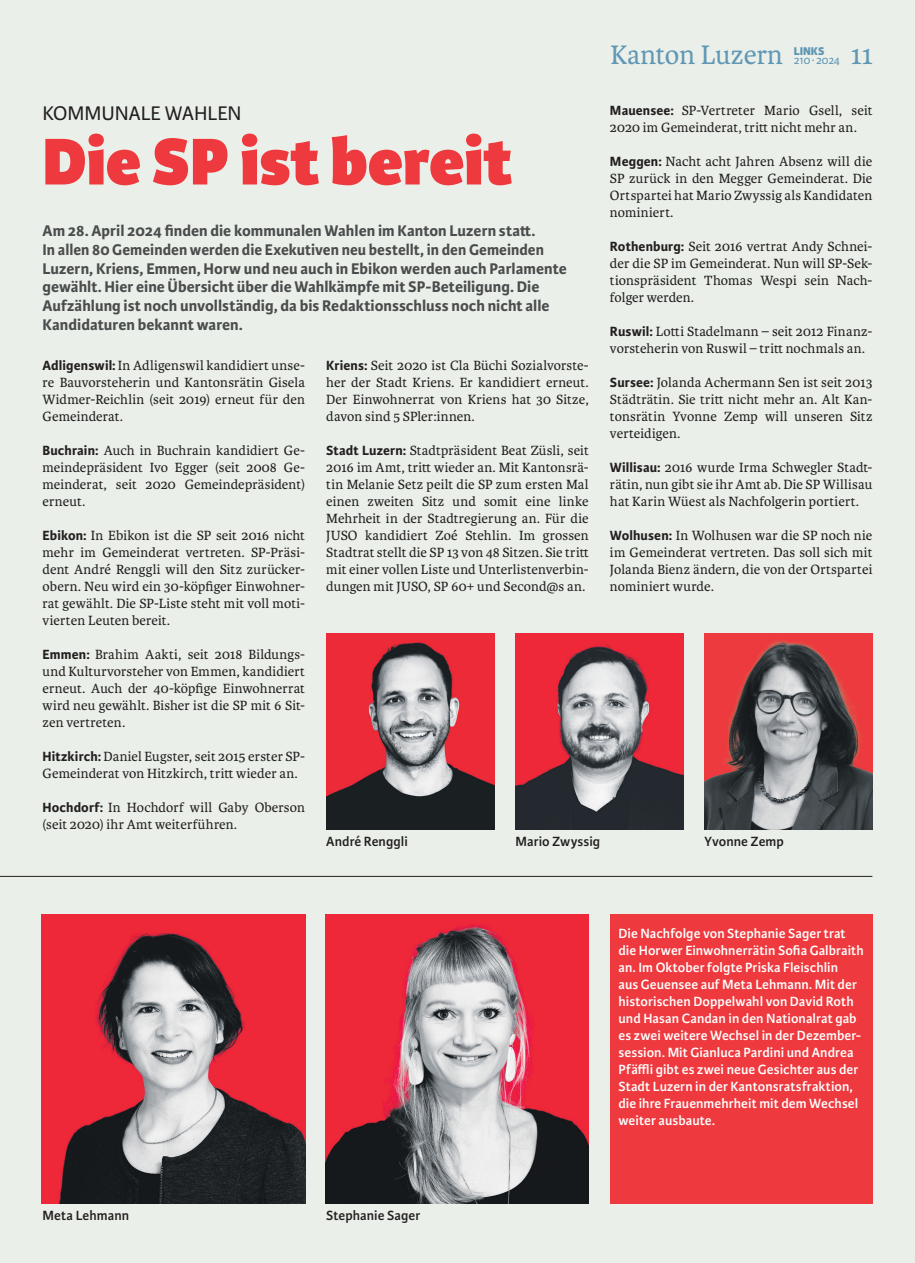
<style>
.page{position:relative;width:915px;height:1263px;background:#fff}
.page>*{position:absolute;margin:0;border:0;box-sizing:border-box;transform-origin:0 0}
.t1{font:800 70.5px "Karmina Sans";color:#ee3a3e}
.t2{font:28.5px "Karmina";color:#6197b5}
.t3{font:21px "Karmina Sans";color:#231f20}
.t4{font:700 16.5px/18.8px "Karmina Sans";letter-spacing:.005em;color:#4b4c4d}
.t5{font:14.25px/17px "Karmina";letter-spacing:.01em;color:#231f20;text-align:justify}
.t6{font:600 14.25px/17px "Karmina Sans";letter-spacing:.005em;color:#fff}
.t7{font:600 14.25px "Karmina Sans";letter-spacing:.005em;color:#231f20}
.t8{font:12px "Karmina Sans";letter-spacing:-.02em;color:#6197b5}
.t9{font:800 12px "Karmina Sans";color:#6197b5}
.s1{font-family:"Karmina Sans";font-weight:700}
</style>
<div class="page">
<div style="left:0;top:0;width:914px;height:1263px;background:#eaf0e9"></div>
<img style="left:326px;top:634px;width:168px;height:195px">
<img style="left:515px;top:634px;width:168px;height:195px">
<img style="left:704px;top:634px;width:168px;height:195px">
<img style="left:42px;top:914px;width:263px;height:289px">
<img style="left:325px;top:914px;width:263px;height:289px">
<div style="left:609px;top:914px;width:263px;height:289px;background:#ee3a3e"></div>
<hr style="left:0;top:876px;width:872px;height:1px;background:#231f20">
<h3 class="t3" style="left:43px;top:101px;width:200px">KOMMUNALE WAHLEN</h3>
<h1 class="t1" style="left:43px;top:120px;width:471px">Die SP ist bereit</h1>
<p class="t4" style="left:43px;top:222px;width:525px">Am 28. April 2024 finden die kommunalen Wahlen im Kanton Luzern statt.<br>In allen 80 Gemeinden werden die Exekutiven neu bestellt, in den Gemeinden Luzern, Kriens, Emmen, Horw und neu auch in Ebikon werden auch Parlamente gewählt. Hier eine Übersicht über die Wahlkämpfe mit SP-Beteiligung. Die Aufzählung ist noch unvollständig, da bis Redaktionsschluss noch nicht alle Kandidaturen bekannt waren.</p>
<p class="t5" style="left:43px;top:357px;width:264px"><span class="s1">Adligenswil:</span> In Adligenswil kandidiert unse&shy;re Bauvorsteherin und Kantonsrätin Gisela Widmer-Reichlin (seit 2019) erneut für den Gemeinderat.</p>
<p class="t5" style="left:43px;top:442px;width:264px"><span class="s1">Buchrain:</span> Auch in Buchrain kandidiert Ge&shy;meindepräsident Ivo Egger (seit 2008 Ge&shy;meinderat, seit 2020 Gemeindepräsident) erneut.</p>
<p class="t5" style="left:43px;top:527px;width:264px"><span class="s1">Ebikon:</span> In Ebikon ist die SP seit 2016 nicht mehr im Gemeinderat vertreten. SP-Präsi&shy;dent André Renggli will den Sitz zurücker&shy;obern. Neu wird ein 30-köpfiger Einwohner&shy;rat gewählt. Die SP-Liste steht mit voll moti&shy;vierten Leuten bereit.</p>
<p class="t5" style="left:43px;top:646px;width:264px"><span class="s1">Emmen:</span> Brahim Aakti, seit 2018 Bildungs&shy;und Kulturvorsteher von Emmen, kandidiert erneut. Auch der 40-köpfige Einwohnerrat wird neu gewählt. Bisher ist die SP mit 6 Sit&shy;zen vertreten.</p>
<p class="t5" style="left:43px;top:748px;width:263px"><span class="s1">Hitzkirch:</span> Daniel Eugster, seit 2015 erster SP-<br>Gemeinderat von Hitzkirch, tritt wieder an.</p>
<p class="t5" style="left:43px;top:799px;width:264px"><span class="s1">Hochdorf:</span> In Hochdorf will Gaby Oberson (seit 2020) ihr Amt weiterführen.</p>
<p class="t5" style="left:326px;top:357px;width:264px"><span class="s1">Kriens:</span> Seit 2020 ist Cla Büchi Sozialvorste&shy;her der Stadt Kriens. Er kandidiert erneut.<br>Der Einwohnerrat von Kriens hat 30 Sitze, davon sind 5 SPler:innen.</p>
<p class="t5" style="left:326px;top:442px;width:264px"><span class="s1">Stadt Luzern:</span> Stadtpräsident Beat Züsli, seit 2016 im Amt, tritt wieder an. Mit Kantonsrä&shy;tin Melanie Setz peilt die SP zum ersten Mal einen zweiten Sitz und somit eine linke Mehrheit in der Stadtregierung an. Für die JUSO kandidiert Zoé Stehlin. Im grossen Stadtrat stellt die SP 13 von 48 Sitzen. Sie tritt mit einer vollen Liste und Unterlistenverbin&shy;dungen mit JUSO, SP 60+ und Second@s an.</p>
<h2 class="t2" style="left:610px;top:39px;width:174px">Kanton Luzern</h2>
<p class="t8" style="left:793px;top:53px;width:18px">199</p>
<p class="t8" style="left:833px;top:53px;width:7px">2</p>
<p class="t9" style="left:793px;top:44px;width:32px">LINKS</p>
<p class="t8" style="left:793px;top:53px;width:48px">210∙ 2024</p>
<h2 class="t2" style="left:850px;top:39px;width:24px">11</h2>
<p class="t5" style="left:609px;top:102px;width:264px"><span class="s1">Mauensee:</span> SP-Vertreter Mario Gsell, seit<br>2020 im Gemeinderat, tritt nicht mehr an.</p>
<p class="t5" style="left:609px;top:153px;width:264px"><span class="s1">Meggen:</span> Nacht acht Jahren Absenz will die SP zurück in den Megger Gemeinderat. Die Ortspartei hat Mario Zwyssig als Kandidaten nominiert.</p>
<p class="t5" style="left:609px;top:238px;width:264px"><span class="s1">Rothenburg:</span> Seit 2016 vertrat Andy Schnei&shy;der die SP im Gemeinderat. Nun will SP-Sek&shy;tionspräsident Thomas Wespi sein Nach&shy;folger werden.</p>
<p class="t5" style="left:609px;top:323px;width:264px"><span class="s1">Ruswil:</span> Lotti Stadelmann – seit 2012 Finanz&shy;vorsteherin von Ruswil – tritt nochmals an.</p>
<p class="t5" style="left:609px;top:374px;width:264px"><span class="s1">Sursee:</span> Jolanda Achermann Sen ist seit 2013<br>Städträtin. Sie tritt nicht mehr an. Alt Kan&shy;tonsrätin Yvonne Zemp will unseren Sitz verteidigen.</p>
<p class="t5" style="left:609px;top:459px;width:264px"><span class="s1">Willisau:</span> 2016 wurde Irma Schwegler Stadt&shy;rätin, nun gibt sie ihr Amt ab. Die SP Willisau hat Karin Wüest als Nachfolgerin portiert.</p>
<p class="t5" style="left:609px;top:527px;width:264px"><span class="s1">Wolhusen:</span> In Wolhusen war die SP noch nie im Gemeinderat vertreten. Das soll sich mit Jolanda Bienz ändern, die von der Ortspartei nominiert wurde.</p>
<p class="t7" style="left:326px;top:833px;width:83px">André Renggli</p>
<p class="t7" style="left:515px;top:833px;width:86px">Mario Zwyssig</p>
<p class="t7" style="left:704px;top:833px;width:81px">Yvonne Zemp</p>
<p class="t7" style="left:43px;top:1208px;width:88px">Meta Lehmann</p>
<p class="t7" style="left:326px;top:1208px;width:95px">Stephanie Sager</p>
<p class="t6" style="left:618px;top:925px;width:247px">Die Nachfolge von Stephanie Sager trat die Horwer Einwohnerrätin Sofia Galbraith an. Im Oktober folgte Priska Fleischlin<br>aus Geuensee auf Meta Lehmann. Mit der historischen Doppelwahl von David Roth und Hasan Candan in den Nationalrat gab es zwei weitere Wechsel in der Dezember&shy;session. Mit Gianluca Pardini und Andrea Pfäffli gibt es zwei neue Gesichter aus der Stadt Luzern in der Kantonsratsfraktion, die ihre Frauenmehrheit mit dem Wechsel weiter ausbaute.</p>
</div>
